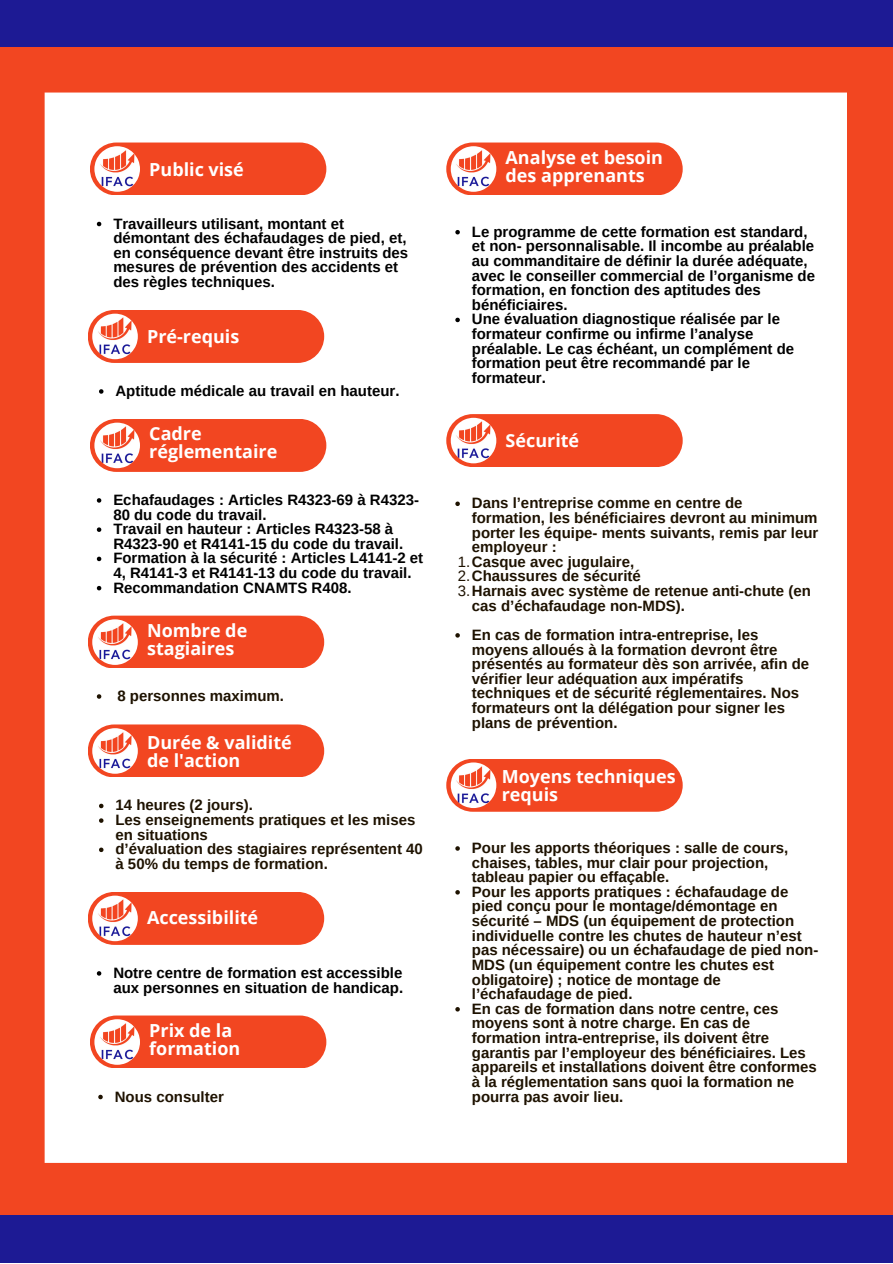
<style>
.page{position:relative;width:893px;height:1264px;background:#fff}
.page>*{position:absolute;margin:0;border:0;box-sizing:border-box;transform-origin:0 0}
.t1{font:700 18px/18px "Open Sans";color:#fff}
.t2{font:700 15px/14.5px "Arimo";color:#1e1200}
.t3{font:700 15px/14.5px "Arimo";color:#000}
.s1{font-weight:400}
</style>
<div class="page">
<div style="left:0;top:0;width:892px;height:1262px;background:#1d1a94"></div>
<div style="left:0;top:47px;width:892px;height:1167px;background:#f24621"></div>
<div style="left:45px;top:92px;width:802px;height:1070px;background:#fff"></div>
<svg style="left:99px;top:389px;width:4px;height:5px"></svg>
<svg style="left:455px;top:501px;width:5px;height:5px"></svg>
<svg style="left:455px;top:633px;width:5px;height:4px"></svg>
<svg style="left:97px;top:222px;width:4px;height:4px"></svg>
<div style="left:90px;top:142px;width:236px;height:53px;background:#f24621;border-radius:26px"></div>
<img style="left:94px;top:146px;width:46px;height:46px">
<svg style="left:97px;top:694px;width:4px;height:4px"></svg>
<svg style="left:99px;top:803px;width:4px;height:5px"></svg>
<svg style="left:99px;top:818px;width:4px;height:4px"></svg>
<svg style="left:99px;top:847px;width:4px;height:5px"></svg>
<svg style="left:455px;top:230px;width:5px;height:4px"></svg>
<svg style="left:455px;top:318px;width:5px;height:4px"></svg>
<svg style="left:98px;top:1094px;width:5px;height:5px"></svg>
<div style="left:88px;top:310px;width:236px;height:52px;background:#f24621;border-radius:26px"></div>
<img style="left:92px;top:314px;width:46px;height:45px">
<svg style="left:97px;top:498px;width:4px;height:4px"></svg>
<svg style="left:97px;top:527px;width:4px;height:5px"></svg>
<svg style="left:97px;top:556px;width:4px;height:5px"></svg>
<svg style="left:97px;top:586px;width:4px;height:4px"></svg>
<div style="left:90px;top:419px;width:236px;height:52px;background:#f24621;border-radius:26px"></div>
<img style="left:94px;top:422px;width:46px;height:46px">
<div style="left:88px;top:615px;width:236px;height:53px;background:#f24621;border-radius:26px"></div>
<img style="left:92px;top:619px;width:46px;height:46px">
<svg style="left:97px;top:971px;width:4px;height:4px"></svg>
<div style="left:88px;top:891px;width:236px;height:53px;background:#f24621;border-radius:26px"></div>
<img style="left:92px;top:895px;width:46px;height:46px">
<div style="left:446px;top:414px;width:236px;height:53px;background:#f24621;border-radius:26px"></div>
<img style="left:450px;top:418px;width:46px;height:45px">
<div style="left:446px;top:142px;width:236px;height:53px;background:#f24621;border-radius:26px"></div>
<img style="left:450px;top:146px;width:46px;height:46px">
<div style="left:90px;top:1015px;width:236px;height:53px;background:#f24621;border-radius:26px"></div>
<img style="left:94px;top:1019px;width:46px;height:45px">
<div style="left:88px;top:724px;width:236px;height:53px;background:#f24621;border-radius:26px"></div>
<img style="left:92px;top:728px;width:46px;height:45px">
<div style="left:446px;top:758px;width:236px;height:53px;background:#f24621;border-radius:26px"></div>
<img style="left:450px;top:762px;width:46px;height:46px">
<svg style="left:455px;top:846px;width:5px;height:4px"></svg>
<svg style="left:455px;top:890px;width:5px;height:4px"></svg>
<svg style="left:455px;top:1007px;width:5px;height:4px"></svg>
<p class="t1" style="left:149px;top:160px;width:96px">Public visé</p>
<p class="t3" style="left:113px;top:216px;width:296px">Travailleurs utilisant, montant et démontant des échafaudages de pied, et, en conséquence devant être instruits des mesures de prévention des accidents et des règles techniques.</p>
<p class="t1" style="left:147px;top:327px;width:94px">Pré-requis</p>
<p class="t3" style="left:115px;top:383px;width:285px">Aptitude médicale au travail en hauteur.</p>
<p class="t1" style="left:149px;top:424px;width:130px">Cadre réglementaire</p>
<p class="t3" style="left:113px;top:492px;width:311px">Echafaudages : Articles R4323-69 à R4323- 80 du code du travail.<br>Travail en hauteur : Articles R4323-58 à R4323-90 et R4141-15 du code du travail.<br>Formation à la sécurité : Articles L4141-2 et 4, R4141-3 et R4141-13 du code du travail.<br>Recommandation CNAMTS R408.</p>
<p class="t1" style="left:147px;top:620px;width:102px">Nombre de stagiaires</p>
<p class="t2" style="left:117px;top:688px;width:168px">8 personnes maximum.</p>
<p class="t1" style="left:147px;top:732px;width:146px">Durée &amp; validité de l'action</p>
<p class="t2" style="left:115px;top:798px;width:309px">14 heures (2 jours).<br>Les enseignements pratiques et les mises en situations<br>d’évaluation des stagiaires représentent 40 à 50% du temps de formation.</p>
<p class="t1" style="left:147px;top:908px;width:113px">Accessibilité</p>
<p class="t3" style="left:113px;top:965px;width:291px">Notre centre de formation est accessible aux personnes en situation de handicap.</p>
<p class="t1" style="left:149px;top:1020px;width:93px">Prix de la formation</p>
<p class="t2" style="left:115px;top:1088px;width:111px">Nous consulter</p>
<p class="t1" style="left:505px;top:148px;width:159px">Analyse et besoin des apprenants</p>
<p class="t3" style="left:472px;top:224px;width:345px">Le programme de cette formation est standard, et non- personnalisable. Il incombe au préalable au commanditaire de définir la durée adéquate, avec le conseiller commercial de l’organisme de formation, en fonction des aptitudes des bénéficiaires.<br>Une évaluation diagnostique réalisée par le formateur confirme ou infirme l’analyse préalable. Le cas échéant, un complément de formation peut être recommandé par le formateur.</p>
<p class="t1" style="left:505px;top:431px;width:75px">Sécurité</p>
<p class="t2" style="left:472px;top:496px;width:272px">Dans l’entreprise comme en centre de</p>
<p class="t2" style="left:472px;top:510px;width:347px">formation, les bénéficiaires devront au minimum</p>
<p class="t2" style="left:472px;top:525px;width:348px">porter les équipe- ments suivants, remis par leur</p>
<p class="t2" style="left:472px;top:539px;width:86px">employeur :</p>
<p class="t2" style="left:458px;top:554px;width:178px"><span class="s1">1.</span>Casque avec jugulaire,</p>
<p class="t2" style="left:458px;top:569px;width:180px"><span class="s1">2.</span>Chaussures de sécurité</p>
<p class="t2" style="left:458px;top:583px;width:354px"><span class="s1">3.</span>Harnais avec système de retenue anti-chute (en</p>
<p class="t2" style="left:472px;top:598px;width:215px">cas d’échafaudage non-MDS).</p>
<p class="t2" style="left:472px;top:627px;width:339px">En cas de formation intra-entreprise, les moyens alloués à la formation devront être présentés au formateur dès son arrivée, afin de vérifier leur adéquation aux impératifs techniques et de sécurité réglementaires. Nos formateurs ont la délégation pour signer les plans de prévention.</p>
<p class="t1" style="left:501px;top:767px;width:175px">Moyens techniques requis</p>
<p class="t2" style="left:472px;top:840px;width:348px">Pour les apports théoriques : salle de cours, chaises, tables, mur clair pour projection, tableau papier ou effaçable.<br>Pour les apports pratiques : échafaudage de pied conçu pour le montage/démontage en sécurité – MDS (un équipement de protection individuelle contre les chutes de hauteur n’est pas nécessaire) ou un échafaudage de pied non-MDS (un équipement contre les chutes est obligatoire) ; notice de montage de l’échafaudage de pied.<br>En cas de formation dans notre centre, ces moyens sont à notre charge. En cas de formation intra-entreprise, ils doivent être garantis par l’employeur des bénéficiaires. Les appareils et installations doivent être conformes à la réglementation sans quoi la formation ne pourra pas avoir lieu.</p>
</div>
